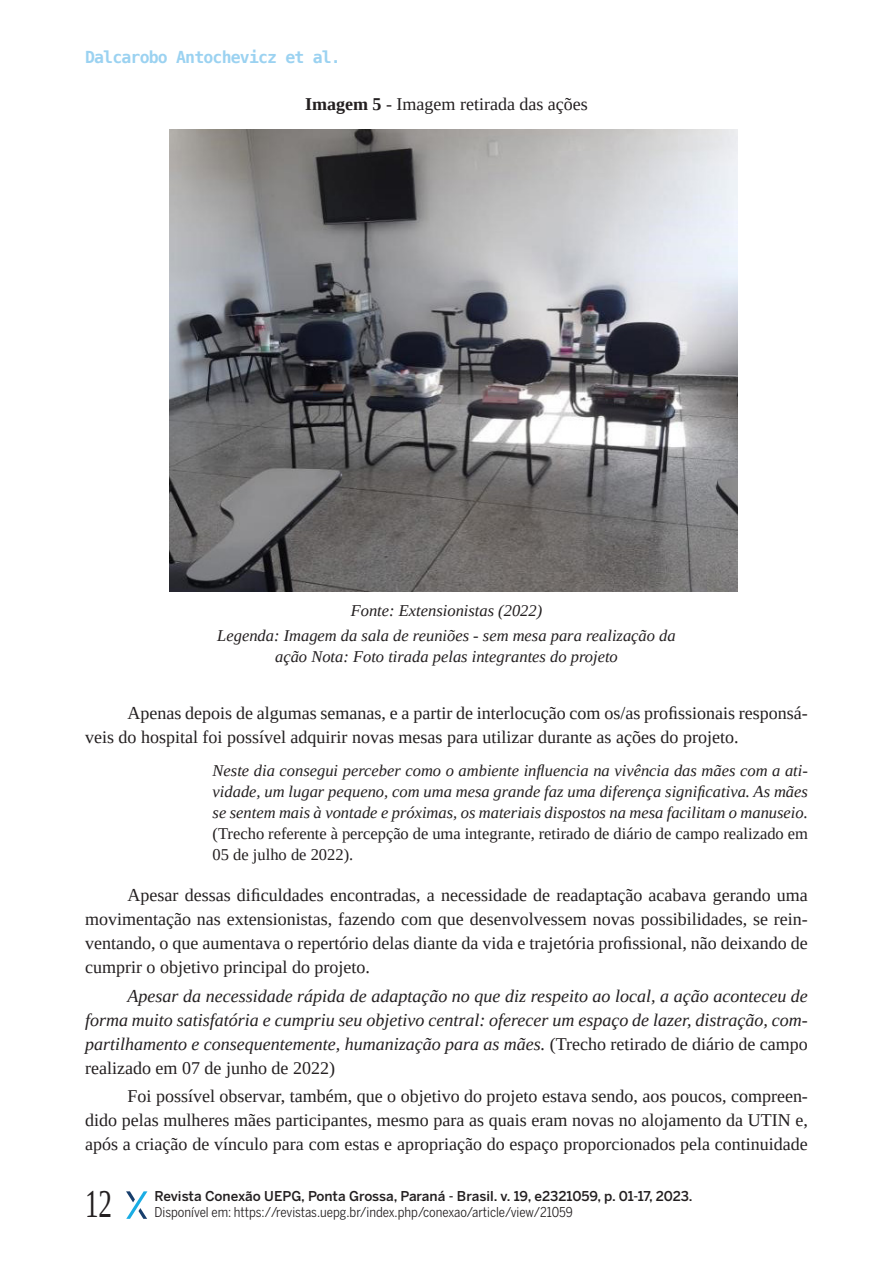
<style>
.page{position:relative;width:893px;height:1263px;background:#fff}
.page>*{position:absolute;margin:0;border:0;box-sizing:border-box;transform-origin:0 0}
.t1{font:39.9px "Liberation Serif";color:#231f20;scale:.68 1}
.TEXTO_ARTIGO{font:18px/24px "Liberation Serif";color:#231f20;text-align:justify}
.TEXTO_ARTIGO-2{font:italic 18px/24px "Liberation Serif";color:#231f20;text-align:justify}
.CITAÇÃO{font:italic 16.5px/21px "Liberation Serif";color:#231f20;text-align:justify}
.FONTE{font:italic 16.5px/21px "Liberation Serif";color:#231f20;text-align:center}
.t2{font:700 16.5px "DejaVu Sans Mono";letter-spacing:-.05em;color:#9bd2f1}
.t3{font:13.5px "Benton Sans Cond";color:#231f20}
.t4{font:500 13.5px "Benton Sans";color:#231f20}
.s1{font-weight:700}
.s2{font-style:normal}
</style>
<div class="page">
<svg style="left:126px;top:1191px;width:21px;height:28px"></svg>
<img style="left:170px;top:130px;width:568px;height:461px">
<p class="t2" style="left:85px;top:45px;width:257px">Dalcarobo Antochevicz et al.</p>
<p class="TEXTO_ARTIGO" style="left:305px;top:92px;width:284px"><span class="s1">Imagem 5</span> - Imagem retirada das ações</p>
<p class="FONTE" style="left:351px;top:600px;width:193px">Fonte: Extensionistas (2022)</p>
<p class="FONTE" style="left:217px;top:625px;width:460px">Legenda: Imagem da sala de reuniões - sem mesa para realização da ação Nota: Foto tirada pelas integrantes do projeto</p>
<p class="TEXTO_ARTIGO" style="left:85px;top:700px;width:724px;text-indent:43px">Apenas depois de algumas semanas, e a partir de interlocução com os/as profissionais responsá&shy;veis do hospital foi possível adquirir novas mesas para utilizar durante as ações do projeto.</p>
<p class="CITAÇÃO" style="left:213px;top:760px;width:597px">Neste dia consegui perceber como o ambiente influencia na vivência das mães com a ati&shy;vidade, um lugar pequeno, com uma mesa grande faz uma diferença significativa. As mães se sentem mais à vontade e próximas, os materiais dispostos na mesa facilitam o manuseio. <span class="s2">(Trecho referente à percepção de uma integrante, retirado de diário de campo realizado em 05 de julho de 2022).</span></p>
<p class="TEXTO_ARTIGO" style="left:85px;top:883px;width:724px;text-indent:43px">Apesar dessas dificuldades encontradas, a necessidade de readaptação acabava gerando uma movimentação nas extensionistas, fazendo com que desenvolvessem novas possibilidades, se rein&shy;ventando, o que aumentava o repertório delas diante da vida e trajetória profissional, não deixando de cumprir o objetivo principal do projeto.</p>
<p class="TEXTO_ARTIGO-2" style="left:85px;top:983px;width:724px;text-indent:43px">Apesar da necessidade rápida de adaptação no que diz respeito ao local, a ação aconteceu de forma muito satisfatória e cumpriu seu objetivo central: oferecer um espaço de lazer, distração, com&shy;partilhamento e consequentemente, humanização para as mães. <span class="s2">(Trecho retirado de diário de campo realizado em 07 de junho de 2022)</span></p>
<p class="TEXTO_ARTIGO" style="left:85px;top:1084px;width:724px;text-indent:43px">Foi possível observar, também, que o objetivo do projeto estava sendo, aos poucos, compreen&shy;dido pelas mulheres mães participantes, mesmo para as quais eram novas no alojamento da UTIN e, após a criação de vínculo para com estas e apropriação do espaço proporcionados pela continuidade</p>
<h1 class="t1" style="left:85px;top:1178px;width:41px">12</h1>
<p class="t4" style="left:155px;top:1188px;width:539px">Revista Conexão UEPG, Ponta Grossa, Paraná - Brasil. v. 19, e2321059, p. 01-17, 2023.</p>
<p class="t3" style="left:155px;top:1205px;width:420px">Disponível em: https://revistas.uepg.br/index.php/conexao/article/view/21059</p>
</div>
